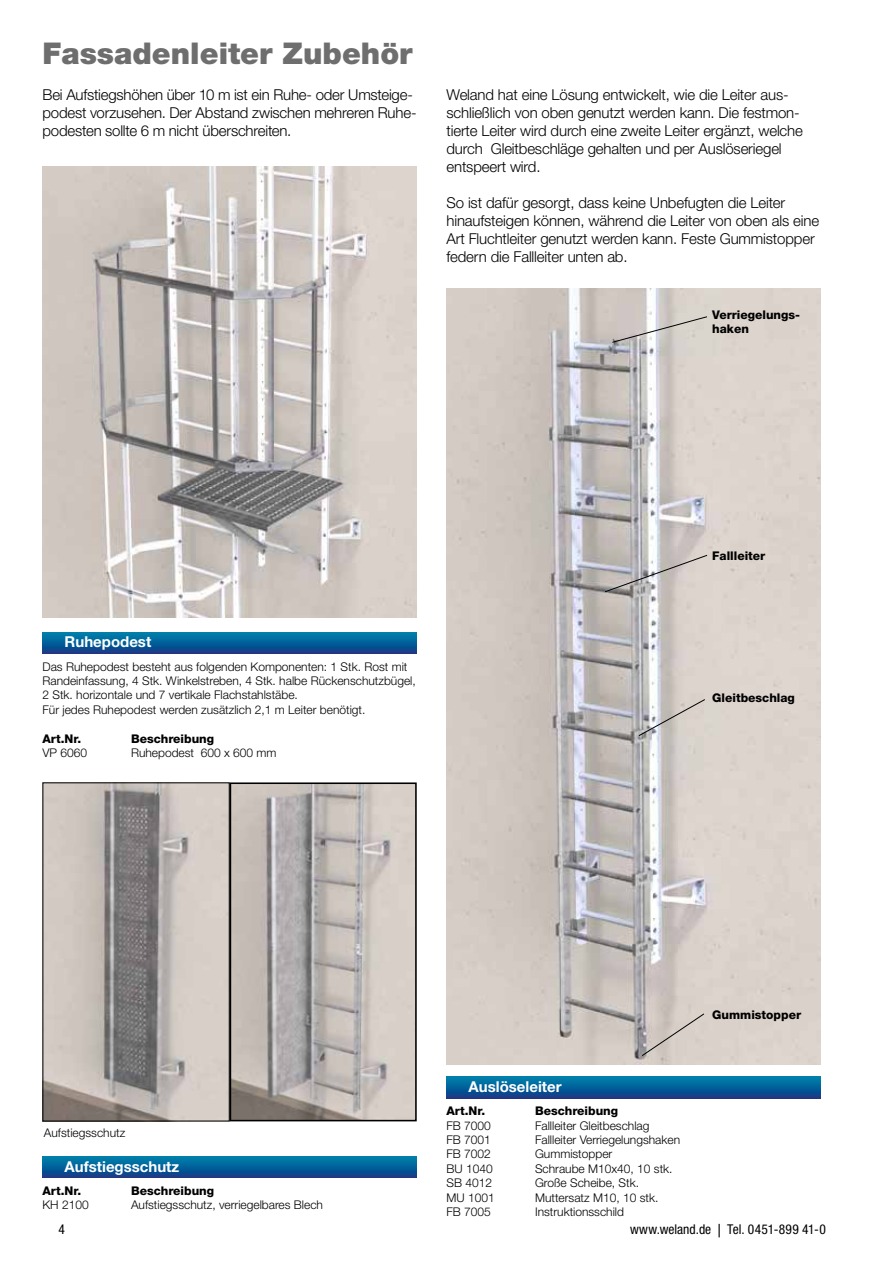
<style>
.page{position:relative;width:893px;height:1263px;background:#fff}
.page>*{position:absolute;margin:0;border:0;box-sizing:border-box;transform-origin:0 0}
.t1{font:900 30px "Helvetica Neue LT Std";color:#6e6e6e}
.t2{font:300 15px/18px "Helvetica Neue LT Std";letter-spacing:-.01em;color:#000}
.t3{font:700 15px "Helvetica Neue LT Std";color:#fff}
.t4{font:condensed 13.5px "Helvetica Neue LT Std";letter-spacing:.005em;color:#000}
.t5{font:300 12px/14.4px "Helvetica Neue LT Std";color:#000}
.t6{font:800 12px/14.4px "Helvetica Neue LT Std";color:#000}
.s1{font-family:"Lino Letter Std";font-weight:500;font-stretch:normal}
</style>
<div class="page">
<svg style="left:43px;top:1157px;width:374px;height:21px;background:#055d98"></svg>
<img style="left:45px;top:784px;width:369px;height:335px">
<div style="left:43px;top:782px;width:187px;height:339px;border:1px solid #000"></div>
<div style="left:230px;top:782px;width:187px;height:339px;border:2px solid #000"></div>
<svg style="left:43px;top:632px;width:374px;height:21px;background:#055f99"></svg>
<img style="left:43px;top:167px;width:374px;height:451px">
<svg style="left:446px;top:1077px;width:375px;height:21px;background:#055e99"></svg>
<img style="left:446px;top:288px;width:375px;height:776px">
<svg style="left:611px;top:316px;width:97px;height:27px;background:#ccc7c3"></svg>
<svg style="left:604px;top:554px;width:104px;height:39px;background:#c1bcba"></svg>
<svg style="left:638px;top:698px;width:68px;height:39px;background:#c8c4c1"></svg>
<svg style="left:641px;top:1013px;width:64px;height:44px;background:#cac2bc"></svg>
<h1 class="t1" style="left:43px;top:35px;width:372px">Fassadenleiter Zubehör</h1>
<p class="t2" style="left:43px;top:85px;width:376px">Bei Aufstiegshöhen über 10 m ist ein Ruhe- oder Umsteige&shy;podest vorzusehen. Der Abstand zwischen mehreren Ruhe&shy;podesten sollte 6 m nicht überschreiten.</p>
<p class="t2" style="left:446px;top:85px;width:358px">Weland hat eine Lösung entwickelt, wie die Leiter aus&shy;schließlich von oben genutzt werden kann. Die festmon&shy;tierte Leiter wird durch eine zweite Leiter ergänzt, welche durch Gleitbeschläge gehalten und per Auslöseriegel entspeert wird.</p>
<p class="t2" style="left:446px;top:193px;width:374px">So ist dafür gesorgt, dass keine Unbefugten die Leiter hinaufsteigen können, während die Leiter von oben als eine Art Fluchtleiter genutzt werden kann. Feste Gummistopper federn die Fallleiter unten ab.</p>
<p class="t6" style="left:712px;top:307px;width:89px">Verriegelungs&shy;haken</p>
<p class="t3" style="left:65px;top:632px;width:88px">Ruhepodest</p>
<p class="t5" style="left:43px;top:659px;width:375px">Das Ruhepodest besteht aus folgenden Komponenten: 1 Stk. Rost mit Randeinfassung, 4 Stk. Winkelstreben, 4 Stk. halbe Rückenschutzbügel, 2 Stk. horizontale und 7 vertikale Flachstahlstäbe.<br>Für jedes Ruhepodest werden zusätzlich 2,1 m Leiter benötigt.</p>
<p class="t6" style="left:43px;top:731px;width:40px">Art.Nr.</p>
<p class="t6" style="left:131px;top:731px;width:85px">Beschreibung</p>
<p class="t5" style="left:43px;top:745px;width:46px">VP 6060</p>
<p class="t5" style="left:131px;top:745px;width:147px">Ruhepodest 600 x 600 mm</p>
<p class="t6" style="left:712px;top:549px;width:55px">Fallleiter</p>
<p class="t6" style="left:712px;top:690px;width:84px">Gleitbeschlag</p>
<p class="t5" style="left:44px;top:1125px;width:83px">Aufstiegsschutz</p>
<p class="t3" style="left:65px;top:1157px;width:116px">Aufstiegsschutz</p>
<p class="t6" style="left:43px;top:1183px;width:40px">Art.Nr.</p>
<p class="t6" style="left:131px;top:1183px;width:85px">Beschreibung</p>
<p class="t5" style="left:43px;top:1198px;width:48px">KH 2100</p>
<p class="t5" style="left:131px;top:1198px;width:194px">Aufstiegsschutz, verriegelbares Blech</p>
<p class="t3" style="left:469px;top:1077px;width:94px">Auslöseleiter</p>
<p class="t6" style="left:446px;top:1104px;width:40px">Art.Nr.</p>
<p class="t6" style="left:535px;top:1104px;width:85px">Beschreibung</p>
<p class="t5" style="left:446px;top:1118px;width:46px">FB 7000</p>
<p class="t5" style="left:535px;top:1118px;width:116px">Fallleiter Gleitbeschlag</p>
<p class="t5" style="left:446px;top:1132px;width:46px">FB 7001</p>
<p class="t5" style="left:535px;top:1132px;width:147px">Fallleiter Verriegelungshaken</p>
<p class="t5" style="left:446px;top:1147px;width:46px">FB 7002</p>
<p class="t5" style="left:535px;top:1147px;width:79px">Gummistopper</p>
<p class="t5" style="left:446px;top:1161px;width:48px">BU 1040</p>
<p class="t5" style="left:535px;top:1161px;width:139px">Schraube M10x40, 10 stk.</p>
<p class="t5" style="left:446px;top:1175px;width:47px">SB 4012</p>
<p class="t5" style="left:535px;top:1175px;width:106px">Große Scheibe, Stk.</p>
<p class="t5" style="left:446px;top:1190px;width:50px">MU 1001</p>
<p class="t5" style="left:535px;top:1190px;width:125px">Muttersatz M10, 10 stk.</p>
<p class="t5" style="left:446px;top:1204px;width:46px">FB 7005</p>
<p class="t5" style="left:535px;top:1204px;width:91px">Instruktionsschild</p>
<p class="t6" style="left:712px;top:1007px;width:90px">Gummistopper</p>
<p class="t4" style="left:58px;top:1222px;width:8px">4</p>
<p class="t4" style="left:630px;top:1222px;width:197px">www.weland.de <span class="s1">|</span> Tel. 0451-899 41-0</p>
</div>
